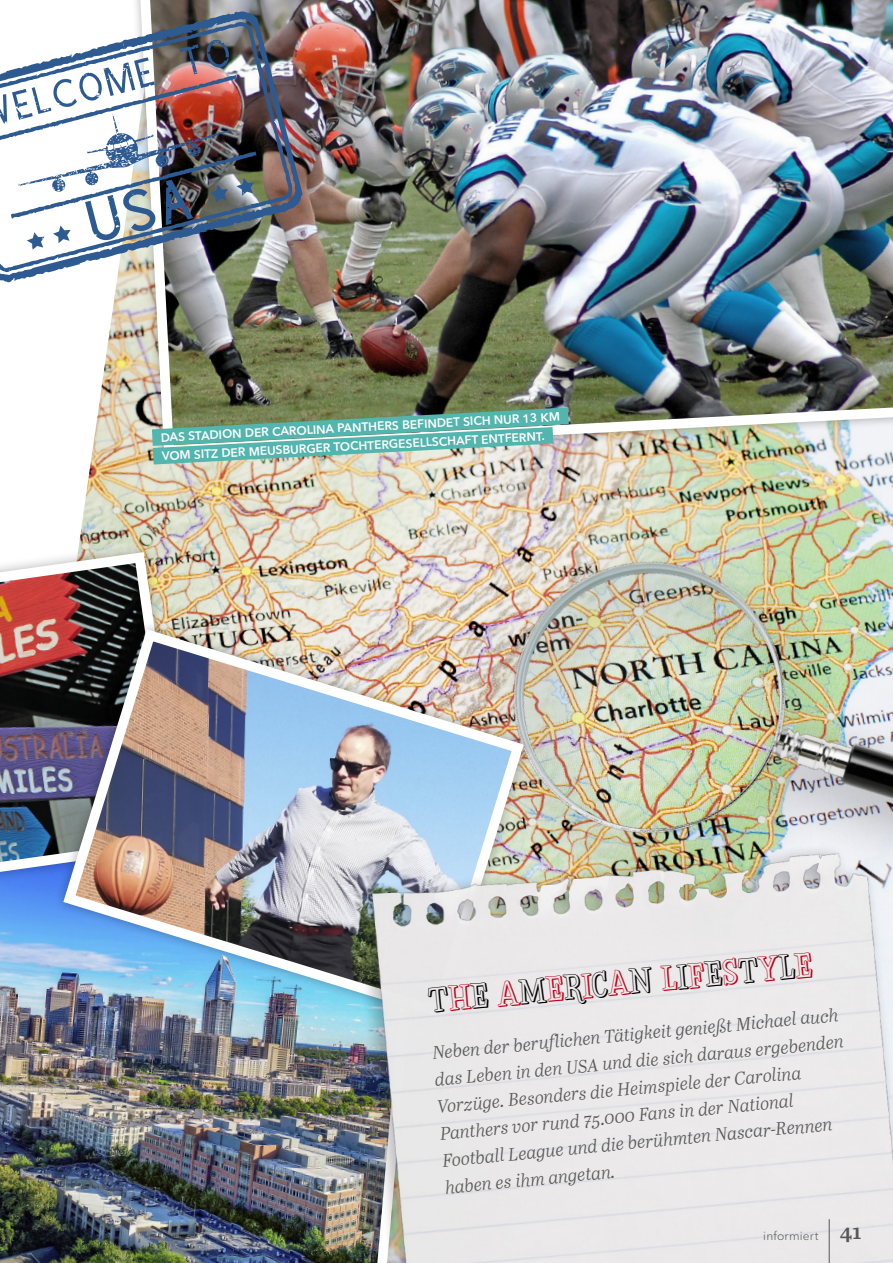
<style>
.page{position:relative;width:893px;height:1263px;background:#fff}
.page>*{position:absolute;margin:0;border:0;box-sizing:border-box;transform-origin:0 0}
.t1{font:33.6px "Sofa Serif Hand Mono Inverse";color:#000}
.t2{font:italic 18px/27.2px "Abril Text Lt";color:#575756}
.t3{font:600 12px/18.6px "Avenir Next W1 G";color:#fff}
.t4{font:300 12px "Avenir Next W1 G";letter-spacing:.015em;color:#575756}
.s1{color:#c20016}
.s2{font-family:"Abril Text";font-weight:600;font-size:21px}
</style>
<div class="page">
<img style="left:157px;top:474px;width:258px;height:146px">
<svg style="left:7px;top:282px;width:150px;height:259px"></svg>
<img style="left:0;top:916px;width:267px;height:347px">
<div style="left:0;top:541px;width:196px;height:375px;background:#000;opacity:.3"></div>
<img style="left:0;top:547px;width:191px;height:364px">
<img style="left:133px;top:0;width:760px;height:461px">
<img style="left:415px;top:457px;width:478px;height:342px">
<img style="left:0;top:11px;width:303px;height:271px">
<img style="left:520px;top:571px;width:261px;height:257px;border-radius:50%">
<div style="left:54px;top:620px;width:479px;height:407px;background:#000;opacity:.3"></div>
<img style="left:57px;top:623px;width:473px;height:400px">
<img style="left:267px;top:799px;width:626px;height:464px">
<img style="left:135px;top:398px;width:451px;height:76px">
<hr style="left:829px;top:1219px;width:1px;height:44px;background:#575756">
<p class="t3" style="left:160px;top:428px;width:401px;rotate:-3deg">DAS STADION DER CAROLINA PANTHERS BEFINDET SICH NUR 13 KM<br>VOM SITZ DER MEUSBURGER TOCHTERGESELLSCHAFT ENTFERNT.</p>
<h1 class="t1" style="left:426px;top:978px;width:389px;rotate:-5deg">T<span class="s1">h</span>e <span class="s1">A</span>m<span class="s1">e</span>r<span class="s1">i</span>c<span class="s1">a</span>n <span class="s1">L</span>i<span class="s1">f</span>e<span class="s1">s</span>t<span class="s1">y</span>l<span class="s1">e</span></h1>
<p class="t2" style="left:431px;top:1037px;width:412px;rotate:-5deg">Neben der berufl ichen Tätigkeit genießt Michael auch das Leben in den USA und die sich daraus ergebenden Vorzüge. Besonders die Heimspiele der Carolina Panthers vor rund 75.000 Fans in der National Football League und die berühmten Nascar-Rennen haben es ihm angetan.</p>
<p class="t4" style="left:763px;top:1229px;width:100px">informiert <span class="s2">41</span></p>
</div>
